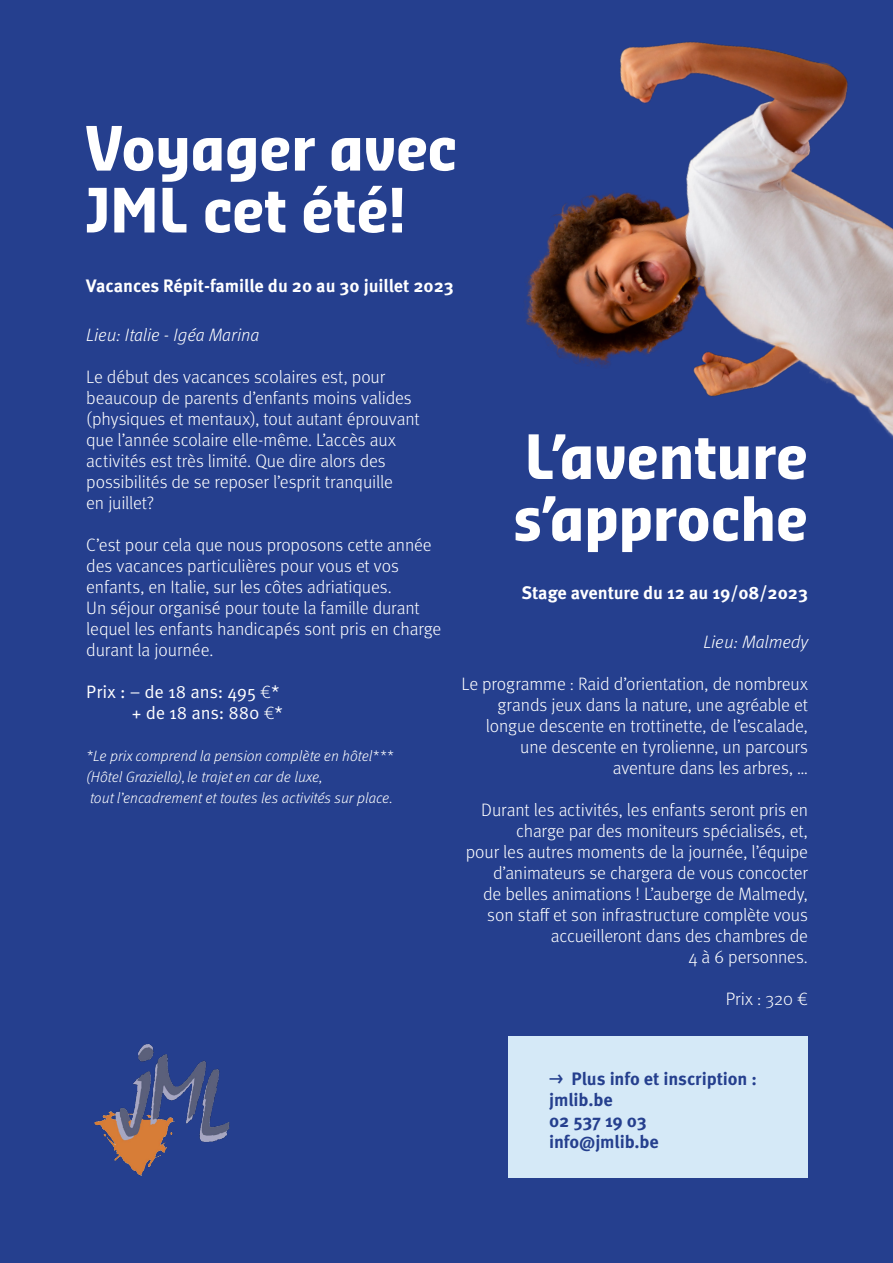
<style>
.page{position:relative;width:893px;height:1263px;background:#253f8e}
.page>*{position:absolute;margin:0;border:0;box-sizing:border-box;transform-origin:0 0}
.TIT{font:700 59.55px/61.8px "Sansa Con Pro";color:#fff}
.BODY{font:300 18px/21px "Meta Pro";letter-spacing:-.01em;color:#fff}
.BODY-2{font:700 18px "Meta Pro";color:#fff}
.BODY-3{font:700 18px/21px "Meta Pro";letter-spacing:-.01em;color:#253f8e}
.BODY-4{font:italic 300 18px "Meta Pro";color:#fff}
.BODY-5{font:18px "Meta Pro Norm";letter-spacing:-.01em;color:#fff}
.BODY-6{font:italic 300 15px/21px "Meta Pro";letter-spacing:-.005em;color:#fff}
.s1{font-family:"Meta Pro";font-weight:300}
</style>
<div class="page">
<img style="left:524px;top:41px;width:369px;height:397px">
<img style="left:94px;top:1044px;width:136px;height:132px">
<div style="left:508px;top:1036px;width:300px;height:142px;background:#d5e9f7"></div>
<p class="TIT" style="left:85px;top:117px;width:374px">Voyager avec<br>JML cet été!</p>
<p class="BODY-2" style="left:86px;top:272px;width:369px">Vacances Répit-famille du 20 au 30 juillet 2023</p>
<p class="BODY-4" style="left:86px;top:322px;width:175px">Lieu: Italie - Igéa Marina</p>
<p class="BODY" style="left:86px;top:366px;width:335px">Le début des vacances scolaires est, pour beaucoup de parents d’enfants moins valides (physiques et mentaux), tout autant éprouvant que l’année scolaire elle-même. L’accès aux activités est très limité. Que dire alors des possibilités de se reposer l’esprit tranquille<br>en juillet?</p>
<p class="BODY" style="left:86px;top:534px;width:356px">C’est pour cela que nous proposons cette année des vacances particulières pour vous et vos enfants, en Italie, sur les côtes adriatiques.<br>Un séjour organisé pour toute la famille durant lequel les enfants handicapés sont pris en charge durant la journée.</p>
<p class="BODY-5" style="left:86px;top:679px;width:195px">Prix : – de 18 ans: 495 <span class="s1">€</span>*</p>
<p class="BODY-5" style="left:132px;top:700px;width:153px">+ de 18 ans: 880 <span class="s1">€</span>*</p>
<p class="BODY-6" style="left:86px;top:745px;width:309px">*Le prix comprend la pension complète en hôtel*** (Hôtel Graziella), le trajet en car de luxe,<br>tout l’encadrement et toutes les activités sur place.</p>
<p class="TIT" style="left:513px;top:425px;width:296px">L’aventure s’approche</p>
<p class="BODY-2" style="left:521px;top:578px;width:288px">Stage aventure du 12 au 19/08/2023</p>
<p class="BODY-4" style="left:703px;top:629px;width:106px">Lieu: Malmedy</p>
<p class="BODY" style="left:462px;top:672px;width:348px;text-align:right">Le programme : Raid d’orientation, de nombreux grands jeux dans la nature, une agréable et longue descente en trottinette, de l’escalade, une descente en tyrolienne, un parcours aventure dans les arbres, …</p>
<p class="BODY" style="left:466px;top:798px;width:344px;text-align:right">Durant les activités, les enfants seront pris en charge par des moniteurs spécialisés, et,<br>pour les autres moments de la journée, l’équipe d’animateurs se chargera de vous concocter<br>de belles animations ! L’auberge de Malmedy, son staff et son infrastructure complète vous accueilleront dans des chambres de<br>4 à 6 personnes.</p>
<p class="BODY" style="left:726px;top:987px;width:84px">Prix : 320 €</p>
<p class="BODY-3" style="left:549px;top:1067px;width:209px">◆ Plus info et inscription : jmlib.be</p>
<p class="BODY-3" style="left:549px;top:1109px;width:111px">02 537 19 03 info@jmlib.be</p>
</div>
